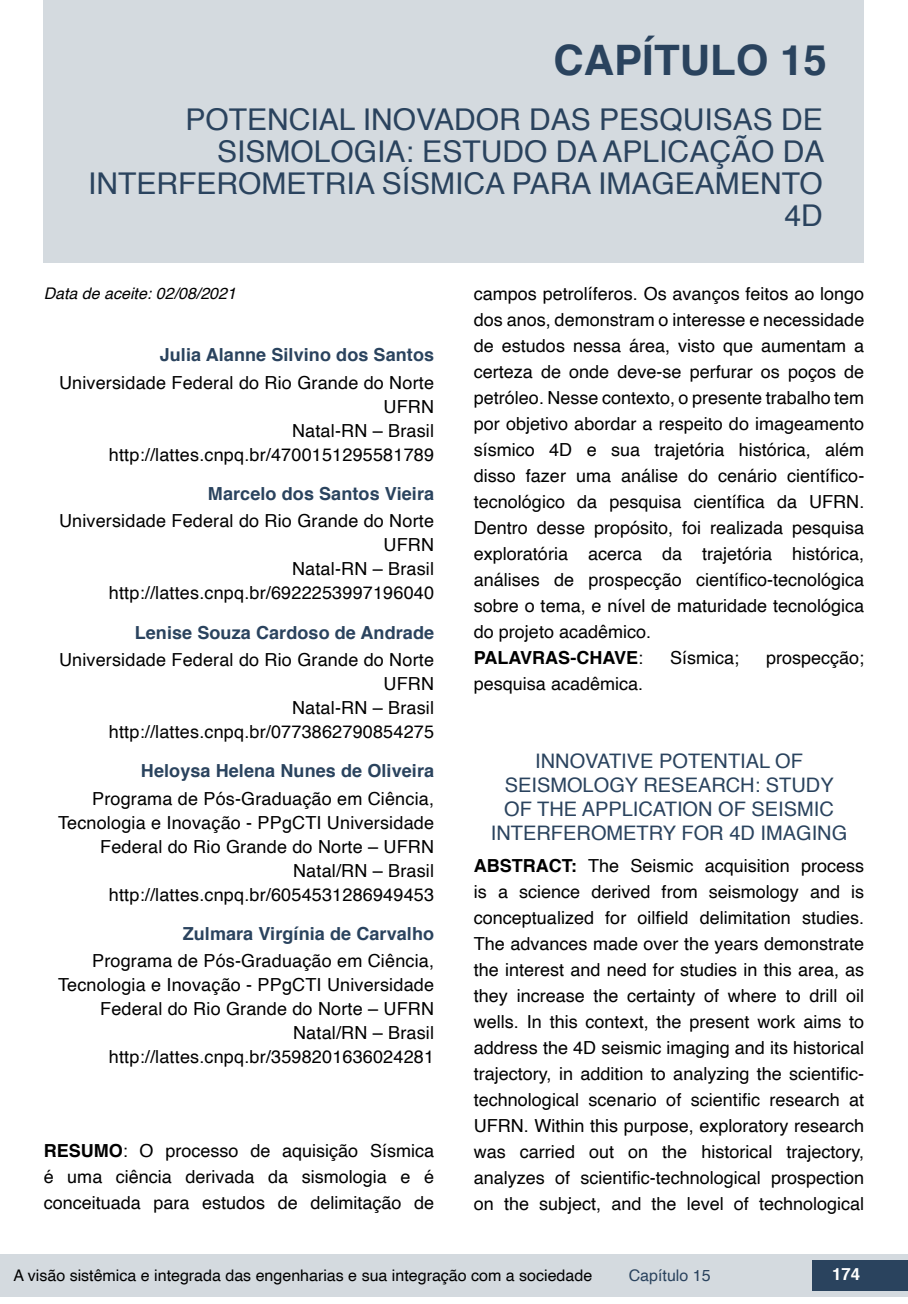
<style>
.page{position:relative;width:908px;height:1304px;background:#fff}
.page>*{position:absolute;margin:0;border:0;box-sizing:border-box;transform-origin:0 0}
.t1{font:700 42px "Helvetica";color:#2a435e}
.t2{font:30px/32px "Helvetica";color:#2a435e;text-align:right}
.t3{font:20px/24px "Helvetica";color:#2a435e;text-align:center}
.t4{font:18px/26px "Helvetica";color:#000;text-align:right}
.t5{font:700 18px "Helvetica";letter-spacing:.005em;color:#2a435e}
.t6{font:700 16.8px "Helvetica";color:#fff}
.t7{font:16px "Helvetica";color:#000}
.t8{font:italic 16px "Helvetica";color:#000}
.t9{font:16px "Helvetica";color:#2a435e}
.s1{font-weight:700}
</style>
<div class="page">
<div style="left:0;top:1254px;width:906px;height:43px;background:#d4dadf"></div>
<div style="left:812px;top:1261px;width:95px;height:30px;background:#2a435e"></div>
<div style="left:44px;top:0;width:819px;height:263px;background:#d4dadf"></div>
<h1 class="t1" style="left:553px;top:26px;width:275px">CAPÍTULO 15</h1>
<h2 class="t2" style="left:88px;top:104px;width:737px">POTENCIAL INOVADOR DAS PESQUISAS DE<br>SISMOLOGIA: ESTUDO DA APLICAÇÃO DA<br>INTERFEROMETRIA SÍSMICA PARA IMAGEAMENTO<br>4D</h2>
<p class="t8" style="left:44px;top:280px;width:194px">Data de aceite: 02/08/2021</p>
<p class="t5" style="left:160px;top:341px;width:276px">Julia Alanne Silvino dos Santos</p>
<p class="t4" style="left:59px;top:371px;width:376px;line-height:24px">Universidade Federal do Rio Grande do Norte<br>UFRN<br>Natal-RN – Brasil http://lattes.cnpq.br/4700151295581789</p>
<p class="t5" style="left:208px;top:479px;width:227px">Marcelo dos Santos Vieira</p>
<p class="t4" style="left:59px;top:510px;width:376px;line-height:24px">Universidade Federal do Rio Grande do Norte<br>UFRN<br>Natal-RN – Brasil http://lattes.cnpq.br/6922253997196040</p>
<p class="t5" style="left:135px;top:618px;width:301px">Lenise Souza Cardoso de Andrade</p>
<p class="t4" style="left:59px;top:648px;width:376px;line-height:24px">Universidade Federal do Rio Grande do Norte<br>UFRN<br>Natal-RN – Brasil http://lattes.cnpq.br/0773862790854275</p>
<p class="t5" style="left:141px;top:757px;width:294px">Heloysa Helena Nunes de Oliveira</p>
<p class="t4" style="left:58px;top:787px;width:377px;line-height:24px">Programa de Pós-Graduação em Ciência, Tecnologia e Inovação - PPgCTI Universidade Federal do Rio Grande do Norte – UFRN Natal/RN – Brasil http://lattes.cnpq.br/6054531286949453</p>
<p class="t5" style="left:183px;top:919px;width:253px">Zulmara Virgínia de Carvalho</p>
<p class="t4" style="left:58px;top:950px;width:377px;line-height:24px">Programa de Pós-Graduação em Ciência, Tecnologia e Inovação - PPgCTI Universidade Federal do Rio Grande do Norte – UFRN Natal/RN – Brasil http://lattes.cnpq.br/3598201636024281</p>
<p class="t4" style="left:44px;top:1139px;width:392px;text-align:justify"><span class="s1">RESUMO</span>: O processo de aquisição Sísmica é uma ciência derivada da sismologia e é conceituada para estudos de delimitação de</p>
<p class="t4" style="left:473px;top:281px;width:392px;text-align:left">campos petrolíferos. Os avanços feitos ao longo dos anos, demonstram o interesse e necessidade de estudos nessa área, visto que aumentam a certeza de onde deve-se perfurar os poços de petróleo. Nesse contexto, o presente trabalho tem por objetivo abordar a respeito do imageamento sísmico 4D e sua trajetória histórica, além disso fazer uma análise do cenário científico&shy;tecnológico da pesquisa científica da UFRN.<br>Dentro desse propósito, foi realizada pesquisa exploratória acerca da trajetória histórica, análises de prospecção científico-tecnológica sobre o tema, e nível de maturidade tecnológica do projeto acadêmico.<br><span class="s1">PALAVRAS-CHAVE</span>:</p>
<p class="t4" style="left:669px;top:645px;width:71px">Sísmica;</p>
<p class="t4" style="left:765px;top:645px;width:100px">prospecção;</p>
<p class="t4" style="left:473px;top:671px;width:171px">pesquisa acadêmica.</p>
<p class="t3" style="left:490px;top:750px;width:357px">INNOVATIVE POTENTIAL OF<br>SEISMOLOGY RESEARCH: STUDY<br>OF THE APPLICATION OF SEISMIC<br>INTERFEROMETRY FOR 4D IMAGING</p>
<p class="t4" style="left:473px;top:853px;width:392px;text-align:justify"><span class="s1">ABSTRACT:</span> The Seismic acquisition process is a science derived from seismology and is conceptualized for oilfield delimitation studies.<br>The advances made over the years demonstrate the interest and need for studies in this area, as they increase the certainty of where to drill oil wells. In this context, the present work aims to address the 4D seismic imaging and its historical trajectory, in addition to analyzing the scientific&shy;technological scenario of scientific research at UFRN. Within this purpose, exploratory research was carried out on the historical trajectory, analyzes of scientific-technological prospection on the subject, and the level of technological</p>
<p class="t7" style="left:14px;top:1263px;width:580px">A visão sistêmica e integrada das engenharias e sua integração com a sociedade</p>
<p class="t9" style="left:628px;top:1263px;width:83px">Capítulo 15</p>
<p class="t6" style="left:831px;top:1261px;width:30px">174</p>
</div>
